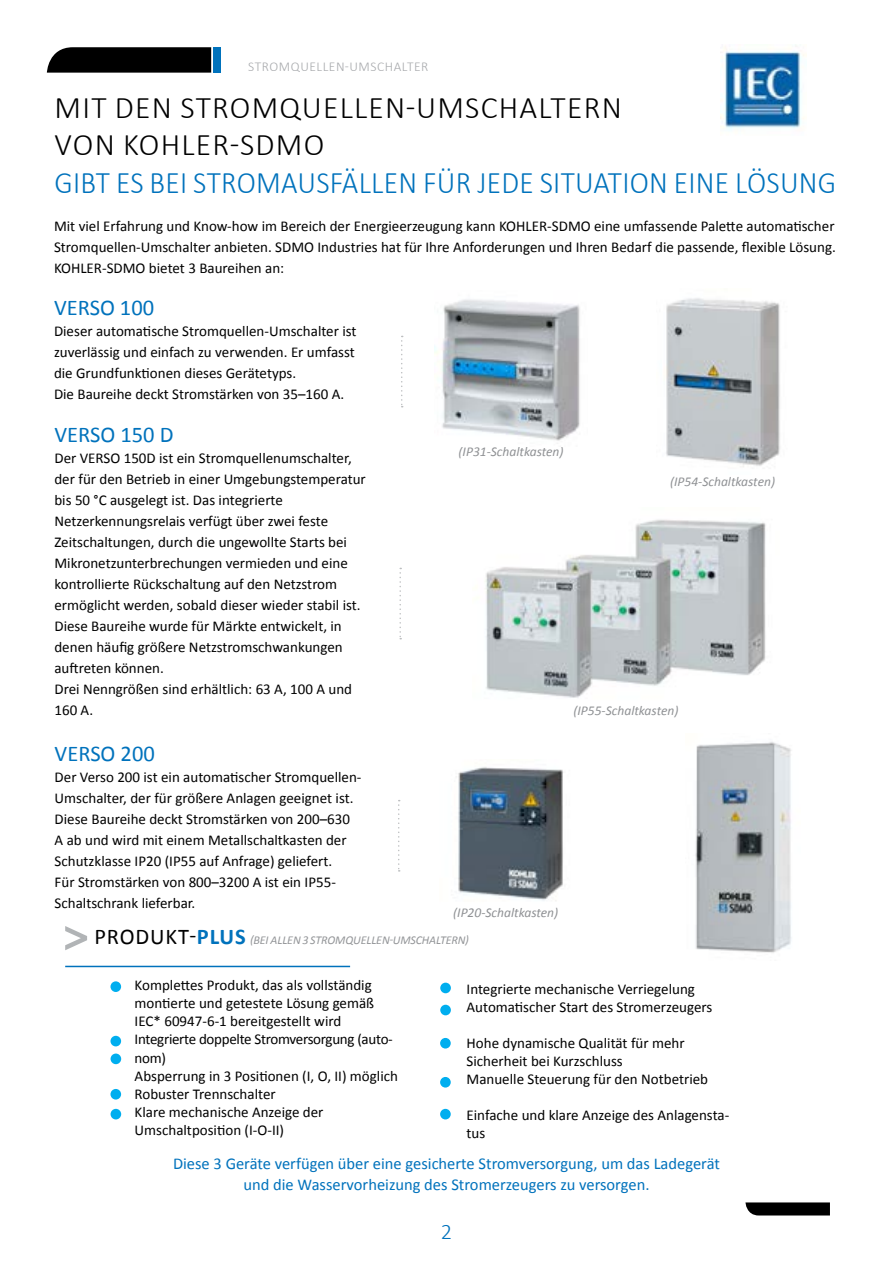
<style>
.page{position:relative;width:893px;height:1263px;background:#fff}
.page>*{position:absolute;margin:0;border:0;box-sizing:border-box;transform-origin:0 0}
.t1{font:300 31.5px "Calibri";letter-spacing:.01em;color:#0072bc;scale:.93 1}
.t2{font:300 31.5px/37.8px "Calibri";letter-spacing:.04em;color:#000}
.t3{font:22.5px "Calibri";color:#0072bc}
.t4{font:22.5px "Calibri";color:#000}
.t5{font:300 22.5px "Calibri";color:#0072bc}
.t6{font:16.5px/21px "Calibri";color:#0072bc;text-align:center}
.t7{font:15px/21px "Calibri";color:#000}
.t8{font:italic 13.5px "Calibri";color:#8f9194}
.t9{font:300 13.5px "Calibri";letter-spacing:.04em;color:#a7a9ac}
.t10{font:italic 12px "Calibri";letter-spacing:-.01em;color:#939598}
.s1{font-style:normal;font-size:22.5px;color:#000}
.s2{font-weight:700;font-style:normal;font-size:22.5px;color:#0072bc}
</style>
<div class="page">
<svg style="left:47px;top:47px;width:164px;height:26px;background:#0e0e0e"></svg>
<div style="left:213px;top:47px;width:8px;height:26px;background:#0072bc"></div>
<svg style="left:745px;top:1202px;width:85px;height:13px"></svg>
<svg style="left:401px;top:336px;width:2px;height:71px"></svg>
<svg style="left:399px;top:568px;width:2px;height:71px"></svg>
<svg style="left:398px;top:800px;width:2px;height:71px"></svg>
<svg style="left:65px;top:926px;width:22px;height:24px"></svg>
<hr style="left:65px;top:966px;width:285px;height:1px;background:#0072bc">
<div style="left:110px;top:981px;width:11px;height:11px;background:#00aeef;border-radius:50%"></div>
<div style="left:110px;top:1036px;width:11px;height:10px;background:#00aeef;border-radius:50%"></div>
<div style="left:111px;top:1109px;width:10px;height:10px;background:#00aeef;border-radius:50%"></div>
<div style="left:440px;top:983px;width:11px;height:10px;background:#00aeef;border-radius:50%"></div>
<div style="left:440px;top:1005px;width:11px;height:10px;background:#00aeef;border-radius:50%"></div>
<div style="left:440px;top:1038px;width:11px;height:10px;background:#00aeef;border-radius:50%"></div>
<div style="left:440px;top:1077px;width:11px;height:10px;background:#00aeef;border-radius:50%"></div>
<div style="left:110px;top:1089px;width:11px;height:10px;background:#00aeef;border-radius:50%"></div>
<img style="left:721px;top:47px;width:85px;height:84px">
<div style="left:111px;top:1053px;width:10px;height:11px;background:#00aeef;border-radius:50%"></div>
<div style="left:440px;top:1109px;width:11px;height:10px;background:#00aeef;border-radius:50%"></div>
<img style="left:434px;top:299px;width:146px;height:142px">
<img style="left:666px;top:298px;width:114px;height:169px">
<img style="left:695px;top:741px;width:96px;height:212px">
<img style="left:458px;top:767px;width:105px;height:134px">
<img style="left:485px;top:519px;width:281px;height:179px">
<p class="t9" style="left:248px;top:59px;width:182px">STROMQUELLEN-UMSCHALTER</p>
<h1 class="t2" style="left:55px;top:88px;width:569px">MIT DEN STROMQUELLEN-UMSCHALTERN<br>VON KOHLER-SDMO</h1>
<h1 class="t1" style="left:55px;top:163px;width:838px">GIBT ES BEI STROMAUSFÄLLEN FÜ R JEDE SITUATION EINE LÖSUNG</h1>
<p class="t7" style="left:54px;top:216px;width:783px;text-align:justify">Mit viel Erfahrung und Know-how im Bereich der Energieerzeugung kann KOHLER-SDMO eine umfassende Palette automatischer Stromquellen-Umschalter anbieten. SDMO Industries hat für Ihre Anforderungen und Ihren Bedarf die passende, flexible Lösung.<br>KOHLER-SDMO bietet 3 Baureihen an:</p>
<h2 class="t3" style="left:54px;top:293px;width:102px">VERSO 100</h2>
<p class="t7" style="left:54px;top:320px;width:304px">Dieser automatische Stromquellen-Umschalter ist zuverlässig und einfach zu verwenden. Er umfasst die Grundfunktionen dieses Gerätetyps.<br>Die Baureihe deckt Stromstärken von 35–160 A.</p>
<h2 class="t3" style="left:54px;top:420px;width:121px">VERSO 150 D</h2>
<p class="t7" style="left:54px;top:448px;width:313px">Der VERSO 150D ist ein Stromquellenumschalter, der für den Betrieb in einer Umgebungstemperatur bis 50 °C ausgelegt ist. Das integrierte Netzerkennungsrelais verfügt über zwei feste Zeitschaltungen, durch die ungewollte Starts bei Mikronetzunterbrechungen vermieden und eine kontrollierte Rückschaltung auf den Netzstrom ermöglicht werden, sobald dieser wieder stabil ist.<br>Diese Baureihe wurde für Märkte entwickelt, in denen häufig größere Netzstromschwankungen auftreten können.<br>Drei Nenngrößen sind erhältlich: 63 A, 100 A und 160 A.</p>
<h2 class="t3" style="left:55px;top:739px;width:102px">VERSO 200</h2>
<p class="t7" style="left:55px;top:766px;width:308px">Der Verso 200 ist ein automatischer Stromquellen-Umschalter, der für größere Anlagen geeignet ist.<br>Diese Baureihe deckt Stromstärken von 200–630<br>A ab und wird mit einem Metallschaltkasten der Schutzklasse IP20 (IP55 auf Anfrage) geliefert.<br>Für Stromstärken von 800–3200 A ist ein IP55- Schaltschrank lieferbar.</p>
<p class="t8" style="left:459px;top:442px;width:107px">(IP31-Schaltkasten)</p>
<p class="t8" style="left:670px;top:472px;width:107px">(IP54-Schaltkasten)</p>
<p class="t8" style="left:573px;top:701px;width:107px">(IP55-Schaltkasten)</p>
<p class="t8" style="left:453px;top:903px;width:107px">(IP20-Schaltkasten)</p>
<h2 class="t4" style="left:94px;top:923px;width:27px">Produkt</h2>
<p class="t10" style="left:190px;top:932px;width:281px"><span class="s1">-</span><span class="s2">Plus</span> (bei allen 3 Stromquellen-Umschaltern)</p>
<p class="t7" style="left:467px;top:980px;width:247px;line-height:18px">Integrierte mechanische Verriegelung<br>Automatischer Start des Stromerzeugers</p>
<p class="t7" style="left:467px;top:1034px;width:243px;line-height:18px">Hohe dynamische Qualität für mehr<br>Sicherheit bei Kurzschluss<br>Manuelle Steuerung für den Notbetrieb</p>
<p class="t7" style="left:467px;top:1106px;width:264px;line-height:18px">Einfache und klare Anzeige des Anlagensta&shy;tus</p>
<p class="t7" style="left:135px;top:976px;width:265px;line-height:18px">Komplettes Produkt, das als vollständig montierte und getestete Lösung gemäß<br>IEC* 60947-6-1 bereitgestellt wird<br>Integrierte doppelte Stromversorgung (auto&shy;nom)<br>Absperrung in 3 Positionen (I, O, II) möglich<br>Robuster Trennschalter<br>Klare mechanische Anzeige der<br>Umschaltposition (I-O-II)</p>
<p class="t6" style="left:173px;top:1153px;width:548px">Diese 3 Geräte verfügen über eine gesicherte Stromversorgung, um das Ladegerät und die Wasservorheizung des Stromerzeugers zu versorgen.</p>
<h2 class="t5" style="left:441px;top:1217px;width:13px">2</h2>
</div>
